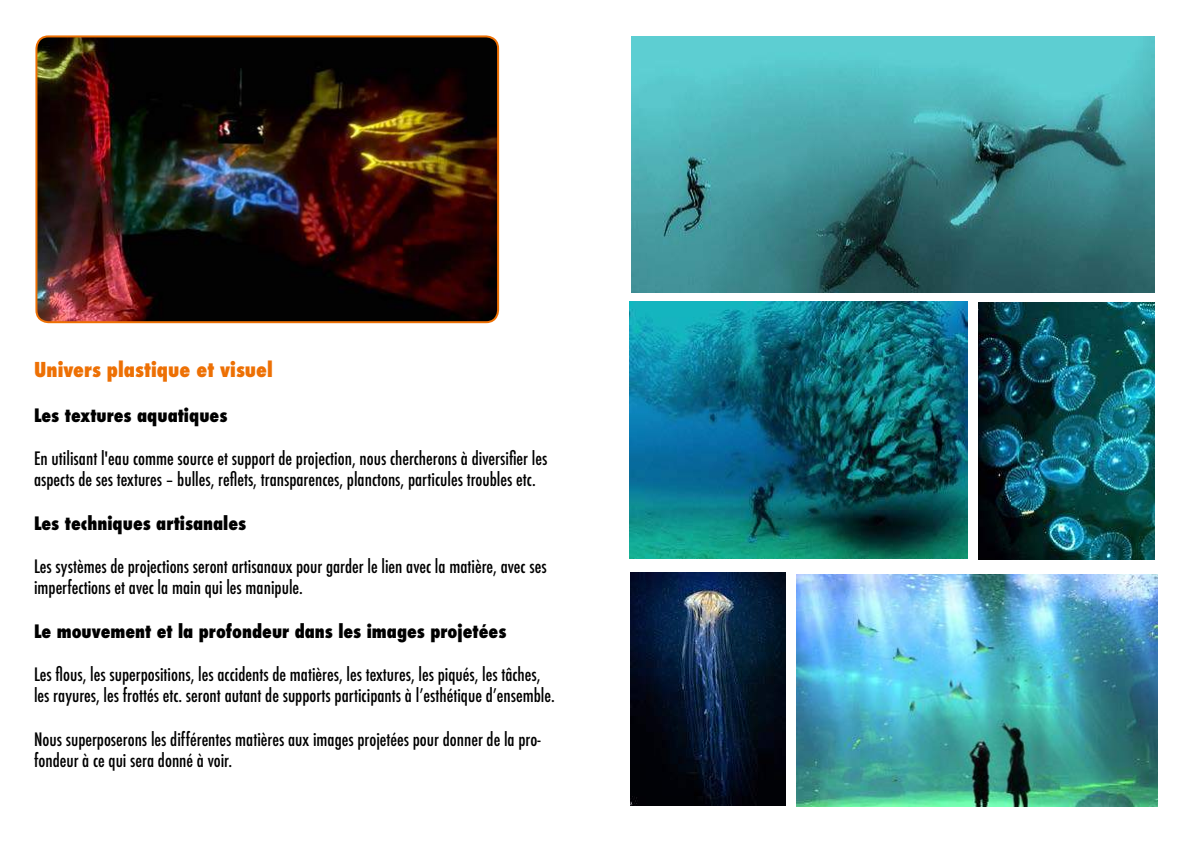
<style>
.page{position:relative;width:1191px;height:842px;background:#fff}
.page>*{position:absolute;margin:0;border:0;box-sizing:border-box;transform-origin:0 0}
.t1{font:800 condensed 20px "Futura";color:#ed7004}
.t2{font:500 condensed 18px/21.6px "Futura";color:#000}
.t3{font:800 condensed 18px "Futura";color:#000}
</style>
<div class="page">
<img style="left:631px;top:37px;width:523px;height:256px">
<img style="left:797px;top:575px;width:360px;height:231px">
<img style="left:630px;top:573px;width:155px;height:233px">
<img style="left:978px;top:303px;width:176px;height:256px">
<img style="left:629px;top:302px;width:338px;height:257px">
<img style="left:38px;top:38px;width:460px;height:284px">
<div style="left:35px;top:35px;width:464px;height:288px;border:2px solid #ed7004;border-radius:12px"></div>
<p class="t1" style="left:34px;top:356px;width:240px">Univers plastique et visuel</p>
<p class="t3" style="left:34px;top:403px;width:195px">Les textures aquatiques</p>
<p class="t2" style="left:34px;top:447px;width:515px">En utilisant l'eau comme source et support de projection, nous chercherons à diversifier les aspects de ses textures – bulles, reflets, transparences, planctons, particules troubles etc.</p>
<p class="t3" style="left:34px;top:511px;width:214px">Les techniques artisanales</p>
<p class="t2" style="left:34px;top:555px;width:514px">Les systèmes de projections seront artisanaux pour garder le lien avec la matière, avec ses imperfections et avec la main qui les manipule.</p>
<p class="t3" style="left:34px;top:619px;width:474px">Le mouvement et la profondeur dans les images projetées</p>
<p class="t2" style="left:34px;top:663px;width:522px">Les flous, les superpositions, les accidents de matières, les textures, les piqués, les tâches, les rayures, les frottés etc. seront autant de supports participants à l’esthétique d’ensemble.</p>
<p class="t2" style="left:34px;top:728px;width:508px">Nous superposerons les différentes matières aux images projetées pour donner de la pro&shy;fondeur à ce qui sera donné à voir.</p>
</div>
